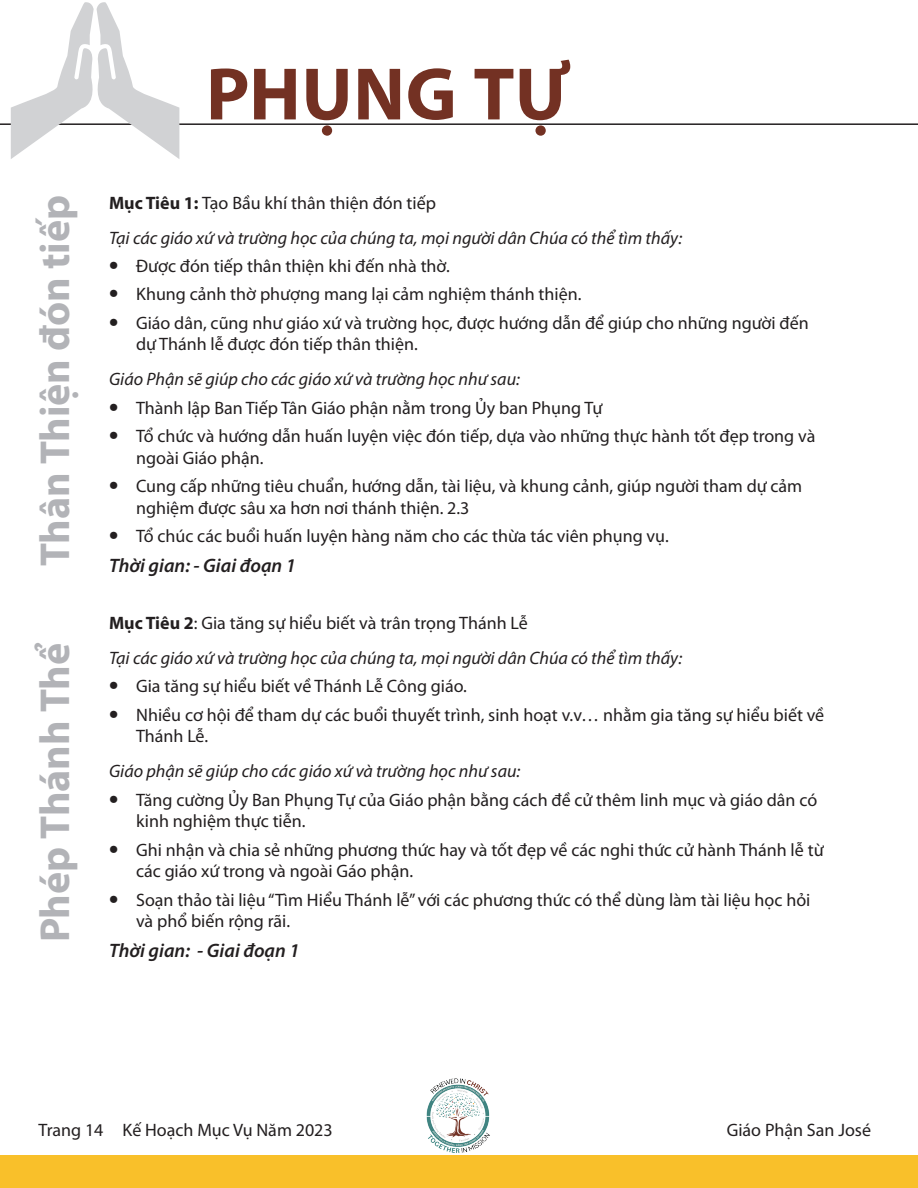
<style>
.page{position:relative;width:918px;height:1188px;background:#fff}
.page>*{position:absolute;margin:0;border:0;box-sizing:border-box;transform-origin:0 0}
.t1{font:700 75px "Myriad Pro";letter-spacing:.01em;color:#733123}
.t2{font:700 42px "Myriad Pro";letter-spacing:-.005em;color:#b2b3b7}
.t3{font:italic 600 19.5px "Myriad Pro";color:#231f20}
.t4{font:18px/21.6px "Myriad Pro";color:#231f20}
.t5{font:italic 18px/35.1px "Myriad Pro";color:#231f20}
.s1{font-weight:700;font-style:normal}
.s2{font-style:normal}
.s3{font-weight:900;font-size:25.5px}
</style>
<div class="page">
<div style="left:0;top:1156px;width:918px;height:32px;background:#f9c02a"></div>
<img style="left:426px;top:1078px;width:64px;height:75px">
<hr style="left:0;top:123px;width:918px;height:2px;background:#231f20">
<svg style="left:11px;top:2px;width:168px;height:157px"></svg>
<h2 class="t2" style="left:28px;top:566px;width:373px;rotate:-90deg">Thân Thiện đón tiếp</h2>
<h2 class="t2" style="left:28px;top:942px;width:301px;rotate:-90deg">Phép Thánh Thể</h2>
<h1 class="t1" style="left:206px;top:45px;width:365px">PHỤNG TỰ</h1>
<p class="t5" style="left:109px;top:185px;width:575px"><span class="s1">Mục Tiêu 1:</span> <span class="s2">Tạo Bầu khí thân thiện đón tiếp<br></span>Tại các giáo xứ và trường học của chúng ta, mọi người dân Chúa có thể tìm thấy:</p>
<p class="t4" style="left:109px;top:255px;width:342px"><span class="s3">•</span> Được đón tiếp thân thiện khi đến nhà thờ.</p>
<p class="t4" style="left:109px;top:283px;width:474px"><span class="s3">•</span> Khung cảnh thờ phượng mang lại cảm nghiệm thánh thiện.</p>
<p class="t4" style="left:136px;top:312px;width:674px;text-indent:-27px"><span class="s3">•</span> Giáo dân, cũng như giáo xứ và trường học, được hướng dẫn để giúp cho những người đến dự Thánh lễ được đón tiếp thân thiện.</p>
<p class="t5" style="left:109px;top:362px;width:412px">Giáo Phận sẽ giúp cho các giáo xứ và trường học như sau:</p>
<p class="t4" style="left:109px;top:397px;width:495px"><span class="s3">•</span> Thành lập Ban Tiếp Tân Giáo phận nằm trong Ủy ban Phụng Tự</p>
<p class="t4" style="left:136px;top:425px;width:681px;text-indent:-27px"><span class="s3">•</span> Tổ chức và hướng dẫn huấn luyện việc đón tiếp, dựa vào những thực hành tốt đẹp trong và ngoài Giáo phận.</p>
<p class="t4" style="left:136px;top:475px;width:668px;text-indent:-27px"><span class="s3">•</span> Cung cấp những tiêu chuẩn, hướng dẫn, tài liệu, và khung cảnh, giúp người tham dự cảm nghiệm được sâu xa hơn nơi thánh thiện. 2.3</p>
<p class="t4" style="left:109px;top:525px;width:561px"><span class="s3">•</span> Tổ chúc các buổi huấn luyện hàng năm cho các thừa tác viên phụng vụ.</p>
<p class="t3" style="left:109px;top:553px;width:188px">Thời gian: - Giai đoạn 1</p>
<p class="t5" style="left:109px;top:605px;width:575px"><span class="s1">Mục Tiêu 2</span><span class="s2">: Gia tăng sự hiểu biết và trân trọng Thánh Lễ<br></span>Tại các giáo xứ và trường học của chúng ta, mọi người dân Chúa có thể tìm thấy:</p>
<p class="t4" style="left:109px;top:675px;width:359px"><span class="s3">•</span> Gia tăng sự hiểu biết về Thánh Lễ Công giáo.</p>
<p class="t4" style="left:136px;top:704px;width:690px;text-indent:-27px"><span class="s3">•</span> Nhiều cơ hội để tham dự các buổi thuyết trình, sinh hoạt v.v… nhằm gia tăng sự hiểu biết về<br>Thánh Lễ.</p>
<p class="t5" style="left:109px;top:754px;width:413px">Giáo phận sẽ giúp cho các giáo xứ và trường học như sau:</p>
<p class="t4" style="left:136px;top:789px;width:683px;text-indent:-27px"><span class="s3">•</span> Tăng cường Ủy Ban Phụng Tự của Giáo phận bằng cách đề cử thêm linh mục và giáo dân có kinh nghiệm thực tiễn.</p>
<p class="t4" style="left:136px;top:839px;width:689px;text-indent:-27px"><span class="s3">•</span> Ghi nhận và chia sẻ những phương thức hay và tốt đẹp về các nghi thức cử hành Thánh lễ từ các giáo xứ trong và ngoài Gáo phận.</p>
<p class="t4" style="left:136px;top:889px;width:676px;text-indent:-27px"><span class="s3">•</span> Soạn thảo tài liệu “Tìm Hiểu Thánh lễ” với các phương thức có thể dùng làm tài liệu học hỏi và phổ biến rộng rãi.</p>
<p class="t3" style="left:109px;top:938px;width:192px">Thời gian: - Giai đoạn 1</p>
<p class="t4" style="left:39px;top:1118px;width:296px">Trang 14 Kế Hoạch Mục Vụ Năm 2023</p>
<p class="t4" style="left:727px;top:1118px;width:146px">Giáo Phận San José</p>
</div>
